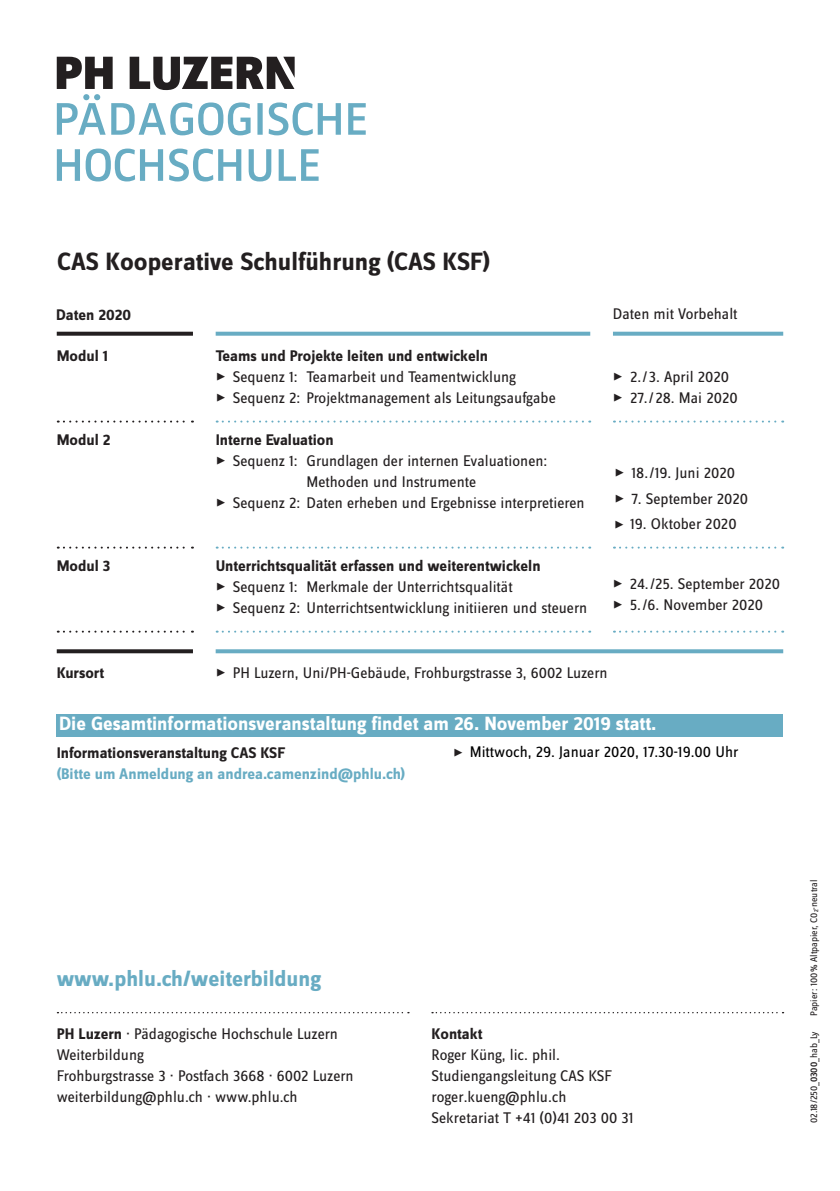
<style>
.page{position:relative;width:840px;height:1191px;background:#fff}
.page>*{position:absolute;margin:0;border:0;box-sizing:border-box;transform-origin:0 0}
.Titel_1{font:700 26px "Zine Sans Dis OT";color:#231f20}
.Lauftext_normal{font:700 23px "Zine Sans Dis OT";color:#68acc3}
.t1{font:700 20px "Zine Sans Dis OT";color:#fff}
.Lauftext_mE{font:16px/21px "Zine Sans Dis OT";color:#231f20}
.Lauftext_normal-2{font:16px/21px "Zine Sans Dis OT";color:#231f20}
.Legende_normal{font:700 16px "Zine Sans Dis OT";color:#231f20}
.Legende_normal-2{font:16px "Zine Sans Dis OT";color:#231f20}
.Legende_normal-3{font:700 16px "Zine Sans Dis OT";color:#68acc3}
.t2{font:16px "Zine Sans Dis OT";color:#000}
.Titel_1-2{font:700 16px "Zine Sans Dis OT";color:#231f20}
.Lauftext_normal-3{font:10px "Zine Sans Dis OT";color:#231f20}
.s1{color:#231f20}
.s2{font-weight:700}
.s3{font-weight:500}
</style>
<div class="page">
<svg style="left:57px;top:149px;width:23px;height:32px"></svg>
<svg style="left:86px;top:149px;width:77px;height:32px"></svg>
<svg style="left:169px;top:149px;width:72px;height:32px"></svg>
<svg style="left:248px;top:149px;width:23px;height:32px"></svg>
<svg style="left:278px;top:149px;width:40px;height:32px"></svg>
<svg style="left:57px;top:57px;width:308px;height:78px"></svg>
<svg style="left:215px;top:332px;width:375px;height:4px"></svg>
<svg style="left:216px;top:420px;width:374px;height:2px"></svg>
<svg style="left:216px;top:546px;width:374px;height:2px"></svg>
<svg style="left:216px;top:630px;width:374px;height:2px"></svg>
<svg style="left:57px;top:332px;width:136px;height:4px"></svg>
<svg style="left:58px;top:420px;width:135px;height:2px"></svg>
<svg style="left:58px;top:546px;width:135px;height:2px"></svg>
<svg style="left:58px;top:630px;width:135px;height:2px"></svg>
<svg style="left:57px;top:1012px;width:351px;height:1px"></svg>
<svg style="left:432px;top:1012px;width:351px;height:1px"></svg>
<svg style="left:613px;top:332px;width:169px;height:4px"></svg>
<svg style="left:613px;top:420px;width:169px;height:2px"></svg>
<svg style="left:613px;top:546px;width:169px;height:2px"></svg>
<svg style="left:613px;top:630px;width:169px;height:2px"></svg>
<svg style="left:215px;top:649px;width:567px;height:4px;background:#73b2c7"></svg>
<svg style="left:57px;top:649px;width:136px;height:4px"></svg>
<div style="left:57px;top:714px;width:725px;height:23px;background:#68acc3"></div>
<p class="Titel_1" style="left:57px;top:248px;width:434px">CAS Kooperative Schulführung (CAS KSF)</p>
<p class="Titel_1-2" style="left:56px;top:306px;width:76px">Daten 2020</p>
<p class="Legende_normal" style="left:57px;top:347px;width:53px">Modul 1</p>
<p class="Legende_normal" style="left:57px;top:431px;width:55px">Modul 2</p>
<p class="Legende_normal" style="left:57px;top:557px;width:55px">Modul 3</p>
<p class="Legende_normal" style="left:215px;top:347px;width:274px">Teams und Projekte leiten und entwickeln</p>
<p class="Lauftext_mE" style="left:215px;top:366px;width:302px">✓ Sequenz 1: Teamarbeit und Teamentwicklung</p>
<p class="Lauftext_mE" style="left:215px;top:387px;width:341px">✓ Sequenz 2: Projektmanagement als Leitungsaufgabe</p>
<p class="Legende_normal" style="left:215px;top:431px;width:119px">Interne Evaluation</p>
<p class="Lauftext_mE" style="left:306px;top:450px;width:242px;text-indent:-91px">✓ Sequenz 1: Grundlagen der internen Evaluationen:<br>Methoden und Instrumente</p>
<p class="Lauftext_mE" style="left:215px;top:492px;width:370px">✓ Sequenz 2: Daten erheben und Ergebnisse interpretieren</p>
<p class="Legende_normal" style="left:215px;top:557px;width:326px">Unterrichtsqualität erfassen und weiterentwickeln</p>
<p class="Lauftext_mE" style="left:215px;top:576px;width:298px">✓ Sequenz 1: Merkmale der Unterrichtsqualität</p>
<p class="Lauftext_mE" style="left:215px;top:597px;width:373px">✓ Sequenz 2: Unterrichtsentwicklung initiieren und steuern</p>
<p class="Legende_normal-2" style="left:612px;top:306px;width:126px">Daten mit Vorbehalt</p>
<p class="Lauftext_mE" style="left:612px;top:366px;width:118px">✓ 2. / 3. April 2020</p>
<p class="Lauftext_mE" style="left:612px;top:388px;width:126px">✓ 27. / 28. Mai 2020</p>
<p class="Legende_normal-2" style="left:614px;top:465px;width:122px">✓ 18. /19. Juni 2020</p>
<p class="Legende_normal-2" style="left:614px;top:491px;width:135px">✓ 7. September 2020</p>
<p class="Legende_normal-2" style="left:613px;top:516px;width:124px">✓ 19. Oktober 2020</p>
<p class="Lauftext_mE" style="left:612px;top:574px;width:169px">✓ 24. /25. September 2020</p>
<p class="Lauftext_mE" style="left:612px;top:594px;width:152px">✓ 5. /6. November 2020</p>
<p class="Legende_normal" style="left:57px;top:665px;width:49px">Kursort</p>
<p class="Legende_normal-2" style="left:215px;top:665px;width:393px">✓ PH Luzern, Uni/PH-Gebäude, Frohburgstrasse 3, 6002 Luzern</p>
<p class="t1" style="left:59px;top:713px;width:598px">Die Gesamtinformationsveranstaltung findet am 26. November 2019 statt.</p>
<p class="t2" style="left:453px;top:744px;width:286px"><span class="s1">✓</span> Mittwoch, 29. Januar 2020, 17.30-19.00 Uhr</p>
<p class="Legende_normal" style="left:57px;top:744px;width:230px">Informationsveranstaltung CAS KSF</p>
<p class="Legende_normal-3" style="left:57px;top:765px;width:350px">(Bitte um Anmeldung an andrea.camenzind@phlu.ch)</p>
<p class="Lauftext_normal" style="left:57px;top:966px;width:265px">www.phlu.ch/weiterbildung</p>
<p class="Lauftext_normal-2" style="left:57px;top:1023px;width:282px"><span class="s2">PH Luzern</span> · Pädagogische Hochschule Luzern</p>
<p class="Lauftext_normal-2" style="left:57px;top:1044px;width:88px">Weiterbildung</p>
<p class="Lauftext_normal-2" style="left:57px;top:1065px;width:298px">Frohburgstrasse 3 · Postfach 3668 · 6002 Luzern</p>
<p class="Lauftext_normal-2" style="left:57px;top:1086px;width:242px">weiterbildung@phlu.ch · www.phlu.ch</p>
<p class="Lauftext_normal-2" style="left:431px;top:1023px;width:203px"><span class="s2">Kontakt<br></span>Roger Küng, lic. phil.<br>Studiengangsleitung CAS KSF roger.kueng@phlu.ch<br>Sekretariat T +41 (0)41 203 00 31</p>
<p class="Lauftext_normal-3" style="left:808px;top:1015px;width:138px;rotate:-90deg">Papier: 100 % Altpapier, C0²-neutral</p>
<p class="Lauftext_normal-3" style="left:808px;top:1123px;width:93px;rotate:-90deg">02.18/250_<span class="s3">0300</span>_hab_Ly</p>
</div>
